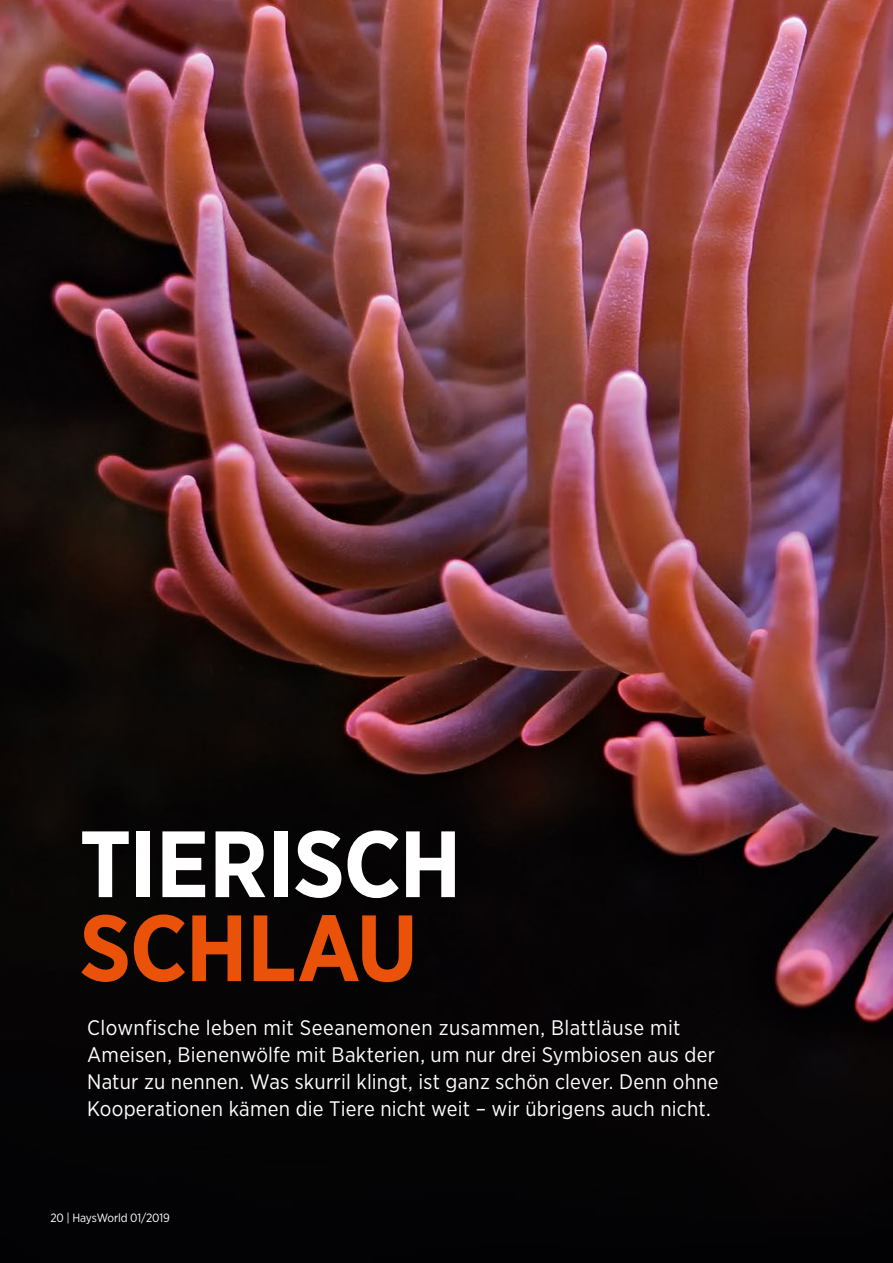
<style>
.page{position:relative;width:893px;height:1263px;background:#fff}
.page>*{position:absolute;margin:0;border:0;box-sizing:border-box;transform-origin:0 0}
.t1{font:700 93.9px "Gotham Narrow";letter-spacing:-.01em;color:#fff}
.t2{font:700 93.9px "Gotham Narrow";letter-spacing:-.015em;color:#e95208}
.t3{font:21px/27px "Gotham Narrow";letter-spacing:.01em;color:#fff}
.t4{font:12px "Gotham Narrow";letter-spacing:-.01em;color:#fff}
</style>
<div class="page">
<img style="left:0;top:0;width:893px;height:1263px">
<h1 class="t1" style="left:80px;top:804px;width:383px">TIERISCH</h1>
<h1 class="t2" style="left:80px;top:888px;width:340px">SCHLAU</h1>
<p class="t3" style="left:87px;top:1014px;width:633px">Clownfische leben mit Seeanemonen zusammen, Blattläuse mit Ameisen, Bienenwölfe mit Bakterien, um nur drei Symbiosen aus der Natur zu nennen. Was skurril klingt, ist ganz schön clever. Denn ohne Kooperationen kämen die Tiere nicht weit – wir übrigens auch nicht.</p>
<p class="t4" style="left:50px;top:1210px;width:121px">20 | HaysWorld 01/2019</p>
</div>
